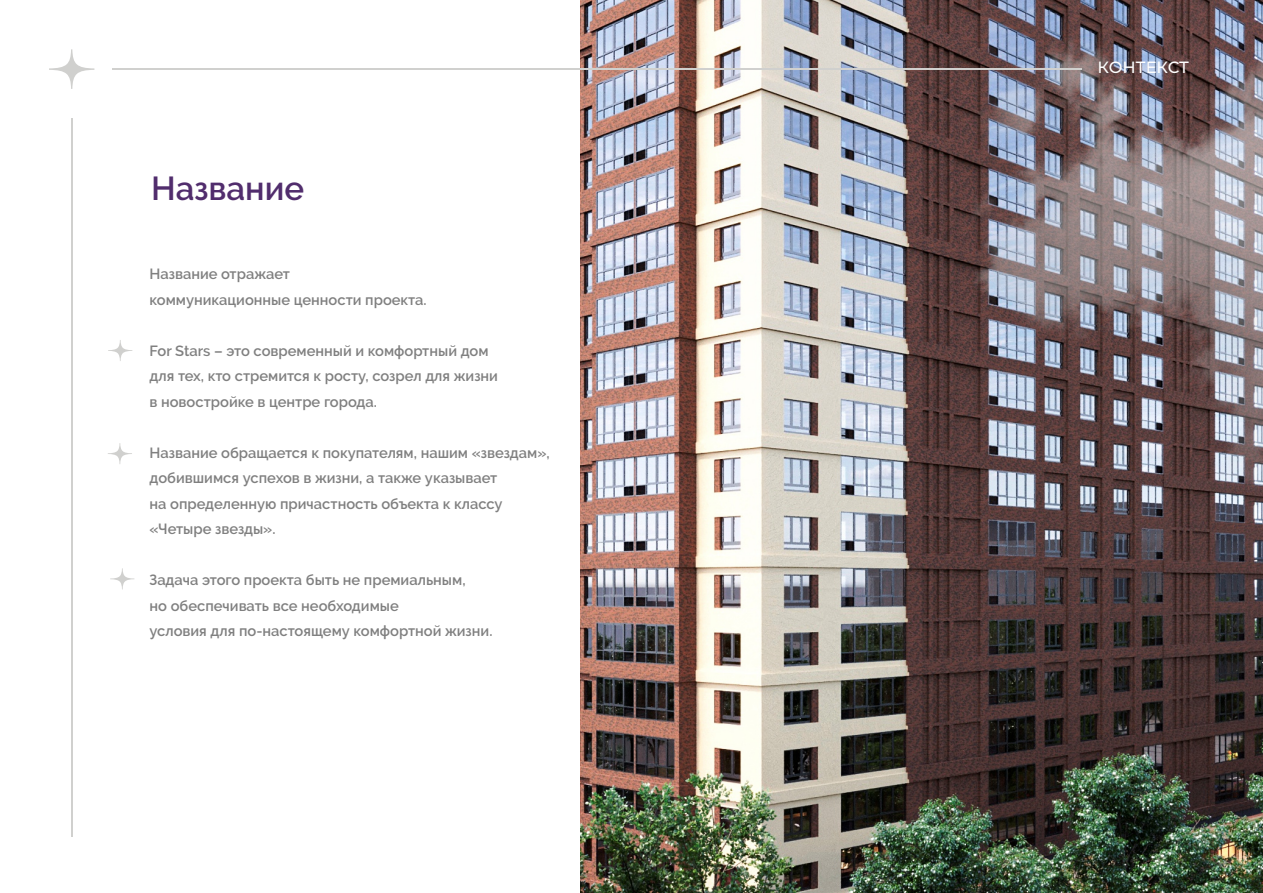
<style>
.page{position:relative;width:1263px;height:893px;background:#fff}
.page>*{position:absolute;margin:0;border:0;box-sizing:border-box;transform-origin:0 0}
.t1{font:600 33.15px "Raleway";color:#512d6d}
.t2{font:500 16.35px "Montserrat";color:#fff}
.t3{font:600 14.7px/25.5px "Raleway";color:#808080}
</style>
<div class="page">
<img style="left:580px;top:0;width:683px;height:893px">
<svg style="left:108px;top:340px;width:24px;height:21px"></svg>
<svg style="left:108px;top:443px;width:24px;height:21px"></svg>
<svg style="left:110px;top:568px;width:24px;height:21px"></svg>
<hr style="left:112px;top:68px;width:969px;height:2px;background:#d0d0ce">
<svg style="left:49px;top:49px;width:45px;height:40px"></svg>
<hr style="left:71px;top:118px;width:1px;height:719px;background:#d0d0ce">
<h1 class="t1" style="left:151px;top:168px;width:155px">Название</h1>
<p class="t3" style="left:149px;top:261px;width:279px">Название отражает коммуникационные ценности проекта.</p>
<p class="t3" style="left:149px;top:338px;width:350px">For Stars – это современный и комфортный дом для тех, кто стремится к росту, созрел для жизни в новостройке в центре города.</p>
<p class="t3" style="left:149px;top:440px;width:402px">Название обращается к покупателям, нашим «звездам», добившимся успехов в жизни, а также указывает<br>на определенную причастность объекта к классу «Четыре звезды».</p>
<p class="t3" style="left:149px;top:567px;width:344px">Задача этого проекта быть не премиальным,<br>но обеспечивать все необходимые<br>условия для по-настоящему комфортной жизни.</p>
<p class="t2" style="left:1097px;top:57px;width:93px">КОНТЕКСТ</p>
</div>
